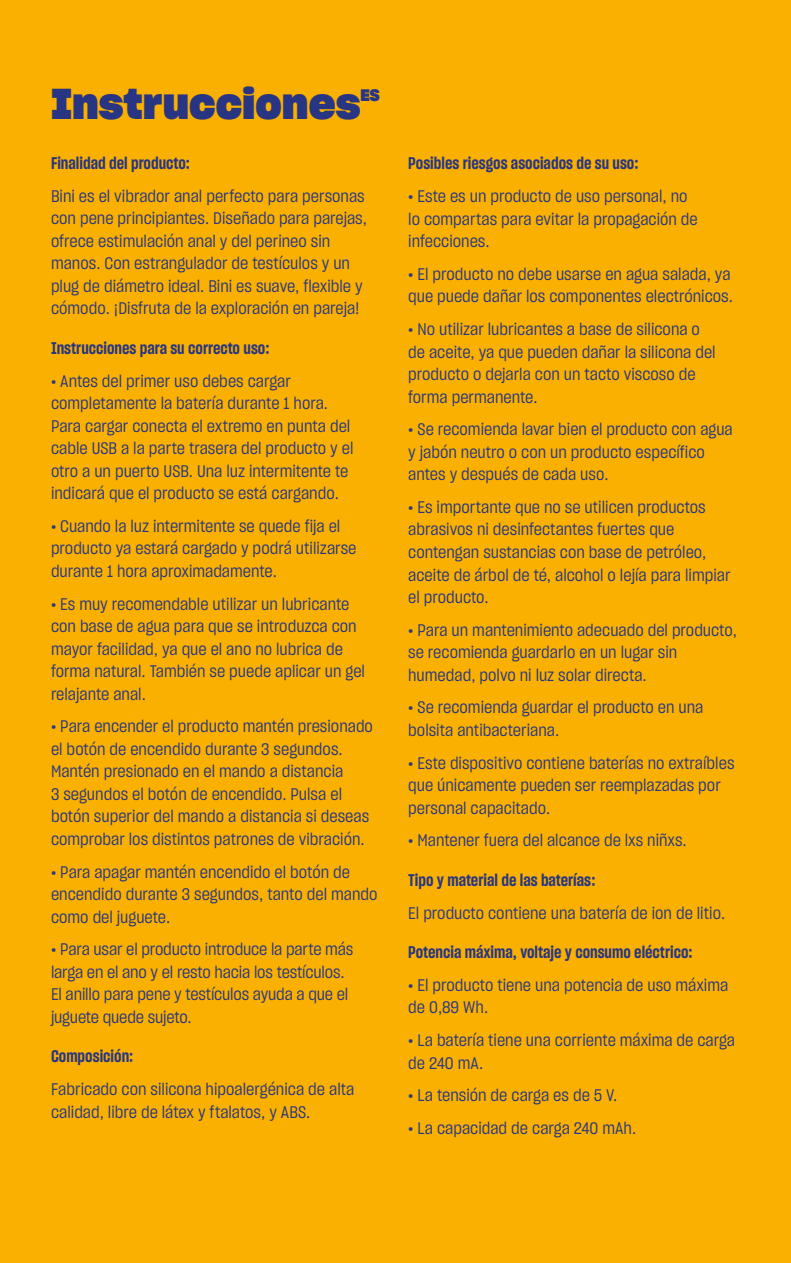
<style>
.page{position:relative;width:791px;height:1263px;background:#f9b000}
.page>*{position:absolute;margin:0;border:0;box-sizing:border-box;transform-origin:0 0}
.t1{font:42px "Sharp Grotesk Bold 20";color:#283583}
.t2{font:16.5px/22.5px "Sharp Grotesk Book 16";color:#283583}
.t3{font:16.5px "Sharp Grotesk Semi Bold 15";color:#283583}
.t4{font:16.2px "Sharp Grotesk Bold 20";color:#283583}
.s1{font-family:"Sharp Grotesk Semi Bold 20"}
</style>
<div class="page">
<h1 class="t1" style="left:51px;top:72px;width:311px">Instrucciones</h1>
<p class="t4" style="left:360px;top:83px;width:21px">ES</p>
<p class="t3" style="left:51px;top:152px;width:140px">Finalidad del producto:</p>
<p class="t2" style="left:51px;top:185px;width:318px">Bini es el vibrador anal perfecto para personas con pene principiantes. Diseñado para parejas, ofrece estimulación anal y del perineo sin manos. Con estrangulador de testículos y un plug de diámetro ideal. Bini es suave, flexible y cómodo. ¡Disfruta de la exploración en pareja!</p>
<p class="t3" style="left:51px;top:337px;width:220px">Instrucciones para su correcto uso:</p>
<p class="t2" style="left:51px;top:369px;width:304px"><span class="s1">·</span> Antes del primer uso debes cargar completamente la batería durante 1 hora.<br>Para cargar conecta el extremo en punta del cable USB a la parte trasera del producto y el otro a un puerto USB. Una luz intermitente te indicará que el producto se está cargando.</p>
<p class="t2" style="left:51px;top:515px;width:307px"><span class="s1">·</span> Cuando la luz intermitente se quede fija el producto ya estará cargado y podrá utilizarse durante 1 hora aproximadamente.</p>
<p class="t2" style="left:51px;top:592px;width:316px"><span class="s1">·</span> Es muy recomendable utilizar un lubricante con base de agua para que se introduzca con mayor facilidad, ya que el ano no lubrica de forma natural. También se puede aplicar un gel relajante anal.</p>
<p class="t2" style="left:51px;top:715px;width:323px"><span class="s1">·</span> Para encender el producto mantén presionado el botón de encendido durante 3 segundos.<br>Mantén presionado en el mando a distancia<br>3 segundos el botón de encendido. Pulsa el botón superior del mando a distancia si deseas comprobar los distintos patrones de vibración.</p>
<p class="t2" style="left:51px;top:860px;width:328px"><span class="s1">·</span> Para apagar mantén encendido el botón de encendido durante 3 segundos, tanto del mando como del juguete.</p>
<p class="t2" style="left:51px;top:938px;width:304px"><span class="s1">·</span> Para usar el producto introduce la parte más larga en el ano y el resto hacia los testículos.<br>El anillo para pene y testículos ayuda a que el juguete quede sujeto.</p>
<p class="t3" style="left:51px;top:1045px;width:84px">Composición:</p>
<p class="t2" style="left:51px;top:1078px;width:305px">Fabricado con silicona hipoalergénica de alta calidad, libre de látex y ftalatos, y ABS.</p>
<p class="t3" style="left:408px;top:152px;width:232px">Posibles riesgos asociados de su uso:</p>
<p class="t2" style="left:408px;top:185px;width:291px"><span class="s1">·</span> Este es un producto de uso personal, no lo compartas para evitar la propagación de infecciones.</p>
<p class="t2" style="left:408px;top:262px;width:326px"><span class="s1">·</span> El producto no debe usarse en agua salada, ya que puede dañar los componentes electrónicos.</p>
<p class="t2" style="left:408px;top:318px;width:309px"><span class="s1">·</span> No utilizar lubricantes a base de silicona o de aceite, ya que pueden dañar la silicona del producto o dejarla con un tacto viscoso de forma permanente.</p>
<p class="t2" style="left:408px;top:418px;width:326px"><span class="s1">·</span> Se recomienda lavar bien el producto con agua y jabón neutro o con un producto específico antes y después de cada uso.</p>
<p class="t2" style="left:408px;top:496px;width:324px"><span class="s1">·</span> Es importante que no se utilicen productos abrasivos ni desinfectantes fuertes que contengan sustancias con base de petróleo, aceite de árbol de té, alcohol o lejía para limpiar el producto.</p>
<p class="t2" style="left:408px;top:618px;width:330px"><span class="s1">·</span> Para un mantenimiento adecuado del producto, se recomienda guardarlo en un lugar sin humedad, polvo ni luz solar directa.</p>
<p class="t2" style="left:408px;top:696px;width:297px"><span class="s1">·</span> Se recomienda guardar el producto en una bolsita antibacteriana.</p>
<p class="t2" style="left:408px;top:751px;width:328px"><span class="s1">·</span> Este dispositivo contiene baterías no extraíbles que únicamente pueden ser reemplazadas por personal capacitado.</p>
<p class="t2" style="left:408px;top:829px;width:280px"><span class="s1">·</span> Mantener fuera del alcance de lxs niñxs.</p>
<p class="t3" style="left:408px;top:868px;width:189px">Tipo y material de las baterías:</p>
<p class="t2" style="left:408px;top:901px;width:318px">El producto contiene una batería de ion de litio.</p>
<p class="t3" style="left:408px;top:941px;width:286px">Potencia máxima, voltaje y consumo eléctrico:</p>
<p class="t2" style="left:408px;top:973px;width:321px"><span class="s1">·</span> El producto tiene una potencia de uso máxima de 0,89 Wh.</p>
<p class="t2" style="left:408px;top:1029px;width:328px"><span class="s1">·</span> La batería tiene una corriente máxima de carga de 240 mA.</p>
<p class="t2" style="left:408px;top:1079px;width:230px;line-height:32.7px"><span class="s1">·</span> La tensión de carga es de 5 V.<br><span class="s1">·</span> La capacidad de carga 240 mAh.</p>
</div>
